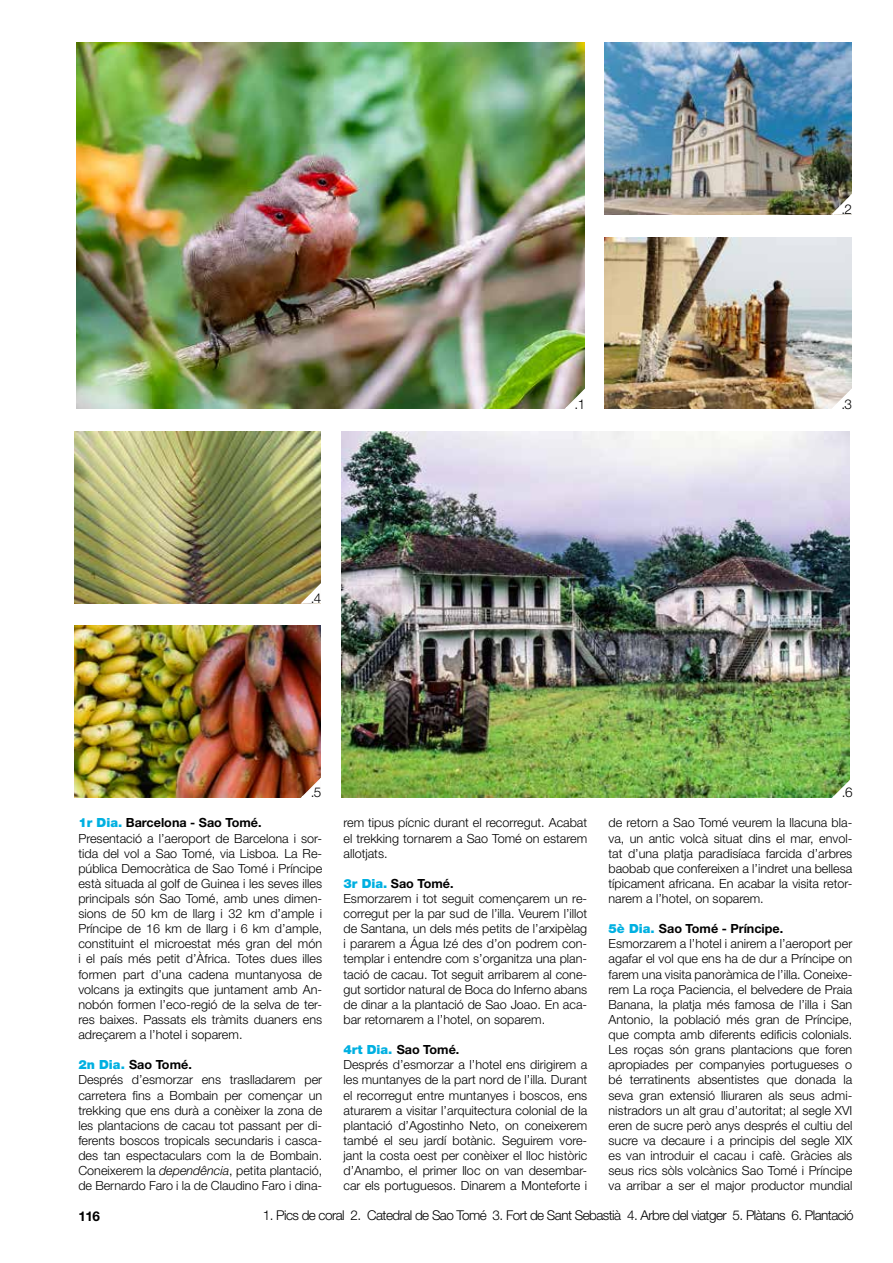
<style>
.page{position:relative;width:893px;height:1263px;background:#fff}
.page>*{position:absolute;margin:0;border:0;box-sizing:border-box;transform-origin:0 0}
.t1{font:300 13.5px "Helvetica Neue LT Std";letter-spacing:-.04em;color:#000}
.t2{font:700 13.5px "Helvetica Neue LT Std";color:#000}
.t3{font:300 12.6px/15.1px "Helvetica Neue LT Std";color:#000}
.s1{font-weight:900;color:#00b0e1}
.s2{font-weight:700}
.s3{font-style:italic}
</style>
<div class="page">
<img style="left:342px;top:431px;width:508px;height:366px">
<img style="left:76px;top:43px;width:509px;height:366px">
<img style="left:74px;top:626px;width:247px;height:171px">
<img style="left:605px;top:237px;width:246px;height:171px">
<img style="left:74px;top:431px;width:247px;height:172px">
<img style="left:605px;top:43px;width:246px;height:171px">
<svg style="left:831px;top:775px;width:19px;height:23px"></svg>
<svg style="left:564px;top:386px;width:21px;height:23px"></svg>
<svg style="left:300px;top:775px;width:21px;height:23px"></svg>
<svg style="left:831px;top:386px;width:21px;height:23px"></svg>
<svg style="left:300px;top:581px;width:21px;height:23px"></svg>
<svg style="left:831px;top:192px;width:21px;height:23px"></svg>
<p class="t1" style="left:841px;top:201px;width:12px">.2</p>
<p class="t1" style="left:311px;top:590px;width:12px">.4</p>
<p class="t1" style="left:575px;top:395px;width:12px">.1</p>
<p class="t1" style="left:841px;top:395px;width:12px">.3</p>
<p class="t1" style="left:311px;top:784px;width:12px">.5</p>
<p class="t3" style="left:78px;top:815px;width:245px"><span class="s1">1r Dia.</span> <span class="s2">Barcelona - Sao Tomé.<br></span>Presentació a l’aeroport de Barcelona i sor&shy;tida del vol a Sao Tomé, via Lisboa. La Re&shy;pública Democràtica de Sao Tomé i Príncipe està situada al golf de Guinea i les seves illes principals són Sao Tomé, amb unes dimen&shy;sions de 50 km de llarg i 32 km d’ample i Príncipe de 16 km de llarg i 6 km d’ample, constituint el microestat més gran del món i el país més petit d’Àfrica. Totes dues illes formen part d’una cadena muntanyosa de volcans ja extingits que juntament amb An&shy;nobón formen l’eco-regió de la selva de ter&shy;res baixes. Passats els tràmits duaners ens adreçarem a l’hotel i soparem.</p>
<p class="t3" style="left:78px;top:1057px;width:245px"><span class="s1">2n Dia.</span> <span class="s2">Sao Tomé.<br></span>Després d’esmorzar ens traslladarem per carretera fins a Bombain per començar un trekking que ens durà a conèixer la zona de les plantacions de cacau tot passant per di&shy;ferents boscos tropicals secundaris i casca&shy;des tan espectaculars com la de Bombain.<br>Coneixerem la <span class="s3">dependência</span>, petita plantació, de Bernardo Faro i la de Claudino Faro i dina-</p>
<p class="t3" style="left:343px;top:815px;width:245px;text-align:justify">rem tipus pícnic durant el recorregut. Acabat el trekking tornarem a Sao Tomé on estarem allotjats.</p>
<p class="t3" style="left:343px;top:875px;width:245px"><span class="s1">3r Dia.</span> <span class="s2">Sao Tomé.<br></span>Esmorzarem i tot seguit començarem un re&shy;corregut per la par sud de l’illa. Veurem l’illot de Santana, un dels més petits de l’arxipèlag i pararem a Água Izé des d’on podrem con&shy;templar i entendre com s’organitza una plan&shy;tació de cacau. Tot seguit arribarem al cone&shy;gut sortidor natural de Boca do Inferno abans de dinar a la plantació de Sao Joao. En aca&shy;bar retornarem a l’hotel, on soparem.</p>
<p class="t3" style="left:343px;top:1042px;width:245px"><span class="s1">4rt Dia.</span> <span class="s2">Sao Tomé.<br></span>Després d’esmorzar a l’hotel ens dirigirem a les muntanyes de la part nord de l’illa. Durant el recorregut entre muntanyes i boscos, ens aturarem a visitar l’arquitectura colonial de la plantació d’Agostinho Neto, on coneixerem també el seu jardí botànic. Seguirem vore&shy;jant la costa oest per conèixer el lloc històric d’Anambo, el primer lloc on van desembar&shy;car els portuguesos. Dinarem a Monteforte i</p>
<p class="t1" style="left:842px;top:784px;width:12px">.6</p>
<p class="t3" style="left:608px;top:815px;width:245px;text-align:justify">de retorn a Sao Tomé veurem la llacuna bla&shy;va, un antic volcà situat dins el mar, envol&shy;tat d’una platja paradisíaca farcida d’arbres baobab que confereixen a l’indret una bellesa típicament africana. En acabar la visita retor&shy;narem a l’hotel, on soparem.</p>
<p class="t3" style="left:608px;top:921px;width:245px"><span class="s1">5è Dia.</span> <span class="s2">Sao Tomé - Príncipe.<br></span>Esmorzarem a l’hotel i anirem a l’aeroport per agafar el vol que ens ha de dur a Príncipe on farem una visita panoràmica de l’illa. Coneixe&shy;rem La roça Paciencia, el belvedere de Praia Banana, la platja més famosa de l’illa i San Antonio, la població més gran de Príncipe, que compta amb diferents edificis colonials.<br>Les roças són grans plantacions que foren apropiades per companyies portugueses o bé terratinents absentistes que donada la seva gran extensió lliuraren als seus admi&shy;nistradors un alt grau d’autoritat; al segle XVI eren de sucre però anys després el cultiu del sucre va decaure i a principis del segle XIX es van introduir el cacau i cafè. Gràcies als seus rics sòls volcànics Sao Tomé i Príncipe va arribar a ser el major productor mundial</p>
<p class="t2" style="left:78px;top:1207px;width:23px">116</p>
<p class="t1" style="left:263px;top:1207px;width:592px">1. Pics de coral 2. Catedral de Sao Tomé 3. Fort de Sant Sebastià 4. Arbre del viatger 5. Plàtans 6. Plantació</p>
</div>
